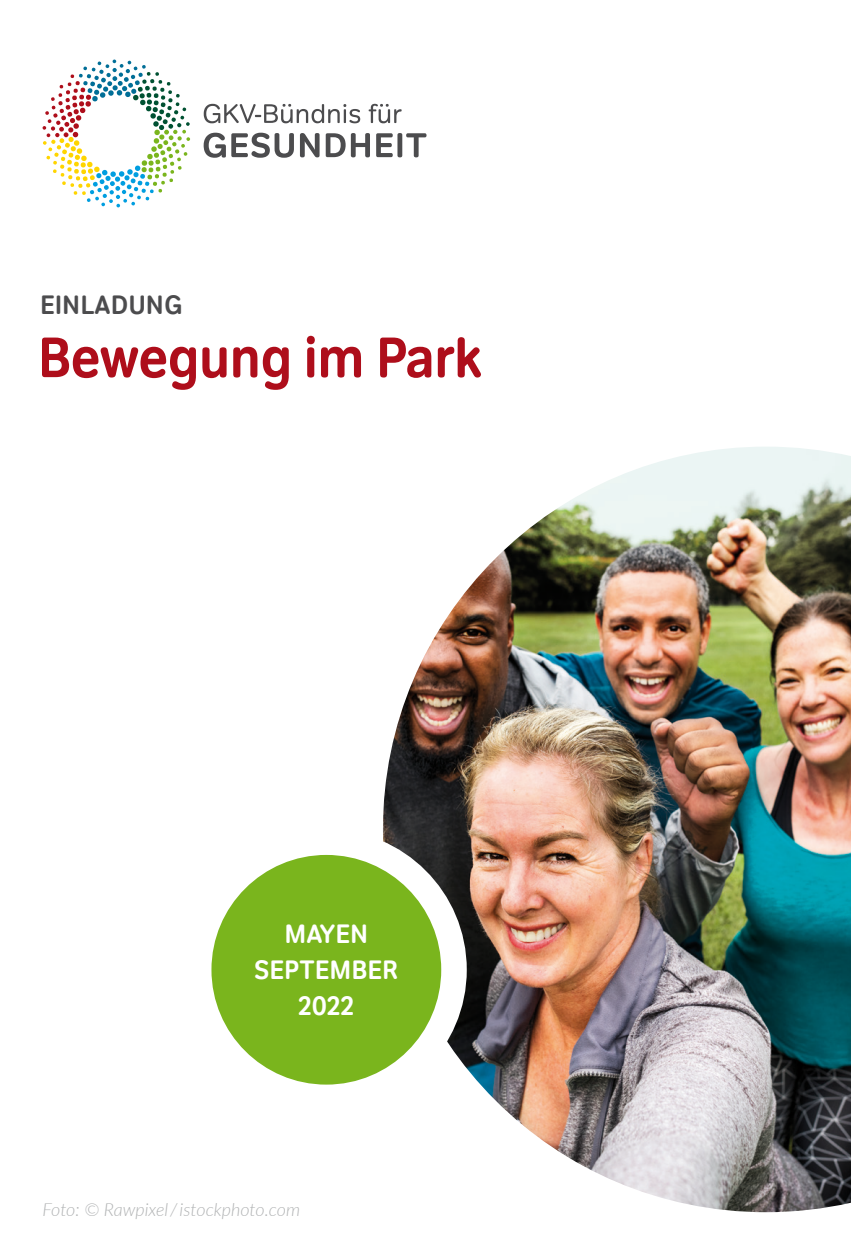
<style>
.page{position:relative;width:851px;height:1259px;background:#fff}
.page>*{position:absolute;margin:0;border:0;box-sizing:border-box;transform-origin:0 0}
.t1{font:57px "Tondo Signage";color:#ae0e1b}
.t2{font:27px/36px "Tondo Signage";letter-spacing:.025em;color:#fff;text-align:center}
.t3{font:27px "Tondo Signage";letter-spacing:.025em;color:#4c4c4e}
.t4{font:italic 300 18px "Lato";color:#b1b3b4}
</style>
<div class="page">
<img style="left:383px;top:447px;width:467px;height:765px">
<svg style="left:43px;top:60px;width:147px;height:147px"></svg>
<svg style="left:204px;top:133px;width:90px;height:25px"></svg>
<svg style="left:300px;top:133px;width:19px;height:24px"></svg>
<svg style="left:326px;top:133px;width:19px;height:24px"></svg>
<svg style="left:351px;top:133px;width:19px;height:24px"></svg>
<svg style="left:376px;top:133px;width:50px;height:24px"></svg>
<svg style="left:204px;top:104px;width:156px;height:19px"></svg>
<svg style="left:368px;top:104px;width:33px;height:19px"></svg>
<div style="left:186px;top:829px;width:280px;height:281px;background:#fff;border-radius:50%"></div>
<div style="left:211px;top:855px;width:230px;height:229px;background:#7ab51d;border-radius:50%"></div>
<h2 class="t3" style="left:40px;top:288px;width:143px">EINLADUNG</h2>
<h1 class="t1" style="left:38px;top:322px;width:445px">BEWEGUNG IM PARK</h1>
<h2 class="t2" style="left:255px;top:916px;width:144px">MAYEN<br>SEPTEMBER<br>2022</h2>
<p class="t4" style="left:43px;top:1197px;width:259px">Foto: © Rawpixel / istockphoto.com</p>
</div>
